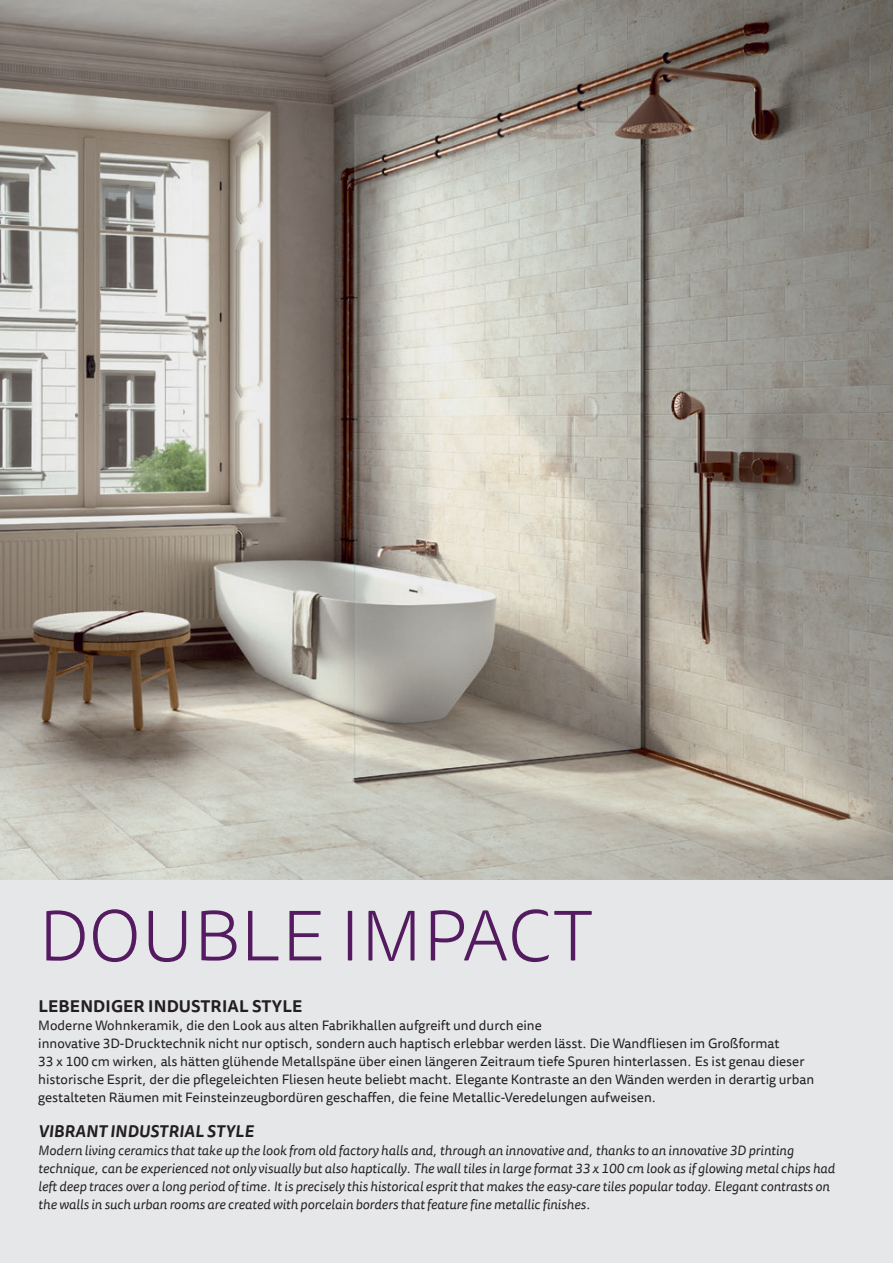
<style>
.page{position:relative;width:893px;height:1263px;background:#fff}
.page>*{position:absolute;margin:0;border:0;box-sizing:border-box;transform-origin:0 0}
.t1{font:300 72px "Tisa Sans Pro";letter-spacing:.01em;color:#551b60}
.linksbuendig_Zabstan{font:700 16.5px "Tisa Sans Pro";letter-spacing:.01em;color:#231f20}
.linksbuendig_Zabstan-2{font:italic 700 16.5px "Tisa Sans Pro";letter-spacing:.01em;color:#231f20}
.linksbuendig_Zabstan-3{font:13.5px/18px "Tisa Sans Pro";color:#231f20}
.linksbuendig_Zabstan-4{font:italic 13.5px/18px "Tisa Sans Pro";color:#231f20}
</style>
<div class="page">
<img style="left:0;top:0;width:893px;height:880px">
<div style="left:0;top:880px;width:893px;height:383px;background:#e6e7e9"></div>
<p class="t1" style="left:39px;top:889px;width:556px">DOUBLE IMPACT</p>
<p class="linksbuendig_Zabstan" style="left:38px;top:994px;width:265px">LEBENDIGER INDUSTRIAL STYLE</p>
<p class="linksbuendig_Zabstan-3" style="left:38px;top:1017px;width:505px">Moderne Wohnkeramik, die den Look aus alten Fabrikhallen aufgreift und durch eine</p>
<p class="linksbuendig_Zabstan-3" style="left:38px;top:1035px;width:777px">innovative 3D-Drucktechnik nicht nur optisch, sondern auch haptisch erlebbar werden lässt. Die Wandfliesen im Großformat<br>33 x 100 cm wirken, als hätten glühende Metallspäne über einen längeren Zeitraum tiefe Spuren hinterlassen. Es ist genau dieser historische Esprit, der die pflegeleichten Fliesen heute beliebt macht. Elegante Kontraste an den Wänden werden in derartig urban gestalteten Räumen mit Feinsteinzeugbordüren geschaffen, die feine Metallic-Veredelungen aufweisen.</p>
<p class="linksbuendig_Zabstan-2" style="left:38px;top:1119px;width:217px">VIBRANT INDUSTRIAL STYLE</p>
<p class="linksbuendig_Zabstan-4" style="left:38px;top:1141px;width:798px">Modern living ceramics that take up the look from old factory halls and, through an innovative and, thanks to an innovative 3D printing technique, can be experienced not only visually but also haptically. The wall tiles in large format 33 x 100 cm look as if glowing metal chips had left deep traces over a long period of time. It is precisely this historical esprit that makes the easy-care tiles popular today. Elegant contrasts on the walls in such urban rooms are created with porcelain borders that feature fine metallic finishes.</p>
</div>
